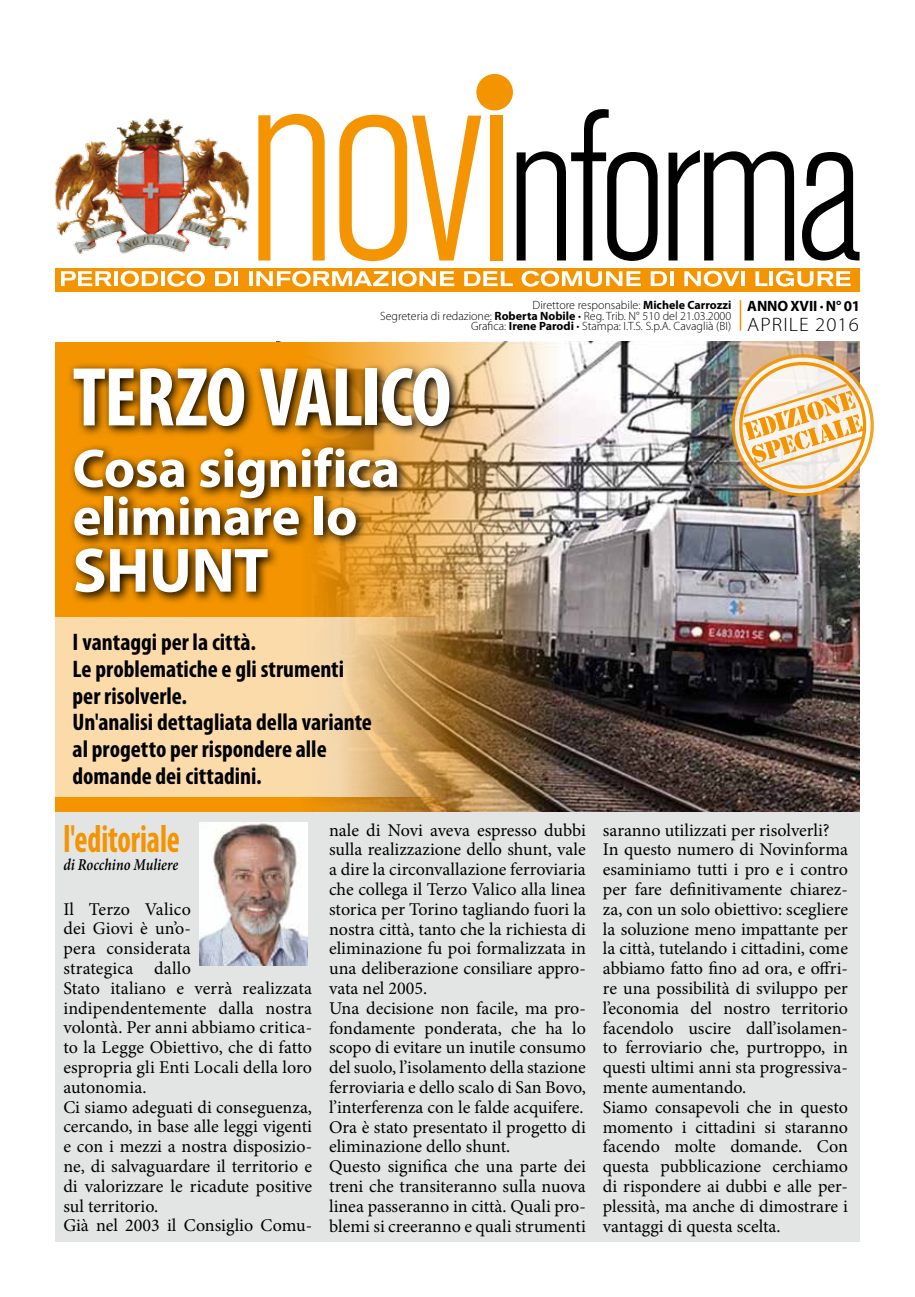
<style>
.page{position:relative;width:915px;height:1297px;background:#fff}
.page>*{position:absolute;margin:0;border:0;box-sizing:border-box;transform-origin:0 0}
.t1{font:700 condensed 84.3px "Myriad Pro";letter-spacing:-.025em;color:#fff}
.t2{font:700 63px "Myriad Pro";letter-spacing:-.01em;color:#fff}
.t3{font:700 54.6px/48px "Myriad Pro";letter-spacing:-.01em;color:#fff}
.t4{font:700 condensed 39px "Myriad Pro";letter-spacing:-.005em;color:#f39400;scale:.8 1}
.t5{font:700 condensed 24px/26.8px "Myriad Pro";color:#000}
.t6{font:300 19.5px "Myriad Pro";letter-spacing:.05em;color:#000;scale:1.06 1}
.t7{font:18px/19.8px "Minion Pro";color:#000}
.t8{font:italic 600 16.5px "Minion Pro";color:#000;scale:.85 1}
.t9{font:700 15px "Myriad Pro";letter-spacing:-.01em;color:#000}
.t10{font:300 12px/10.5px "Myriad Pro";color:#000;text-align:right}
.s1{font-weight:700}
</style>
<div class="page">
<div style="left:55px;top:268px;width:804px;height:24px;background:#f39400"></div>
<svg style="left:61px;top:271px;width:51px;height:15px"></svg>
<hr style="left:114px;top:271px;width:4px;height:15px;background:#fff">
<svg style="left:121px;top:271px;width:37px;height:16px"></svg>
<hr style="left:161px;top:271px;width:4px;height:15px;background:#fff">
<svg style="left:167px;top:271px;width:38px;height:16px"></svg>
<svg style="left:215px;top:271px;width:16px;height:15px"></svg>
<hr style="left:234px;top:271px;width:4px;height:15px;background:#fff">
<svg style="left:249px;top:271px;width:3px;height:15px"></svg>
<svg style="left:256px;top:271px;width:132px;height:16px"></svg>
<svg style="left:392px;top:271px;width:3px;height:15px"></svg>
<svg style="left:398px;top:271px;width:56px;height:16px"></svg>
<svg style="left:464px;top:271px;width:48px;height:15px"></svg>
<svg style="left:521px;top:271px;width:119px;height:16px"></svg>
<svg style="left:650px;top:271px;width:16px;height:15px"></svg>
<svg style="left:670px;top:271px;width:3px;height:15px"></svg>
<svg style="left:684px;top:271px;width:55px;height:16px"></svg>
<svg style="left:741px;top:271px;width:3px;height:15px"></svg>
<svg style="left:755px;top:271px;width:12px;height:15px"></svg>
<hr style="left:769px;top:271px;width:3px;height:15px;background:#fff">
<svg style="left:775px;top:271px;width:75px;height:16px"></svg>
<svg style="left:516px;top:151px;width:49px;height:109px"></svg>
<svg style="left:571px;top:109px;width:86px;height:152px"></svg>
<svg style="left:668px;top:150px;width:125px;height:110px"></svg>
<svg style="left:802px;top:152px;width:57px;height:108px"></svg>
<svg style="left:258px;top:114px;width:66px;height:146px"></svg>
<svg style="left:339px;top:115px;width:142px;height:146px"></svg>
<div style="left:490px;top:115px;width:12px;height:145px;background:#f39400"></div>
<div style="left:476px;top:74px;width:37px;height:36px;background:#f39400;border-radius:50%"></div>
<hr style="left:739px;top:300px;width:2px;height:31px;background:#f39400">
<img style="left:54px;top:118px;width:196px;height:136px">
<div style="left:55px;top:811px;width:804px;height:431px;background:#e3e4e4"></div>
<img style="left:199px;top:822px;width:109px;height:143px">
<img style="left:559px;top:342px;width:300px;height:469px">
<img style="left:55px;top:342px;width:504px;height:469px">
<svg style="left:67px;top:362px;width:394px;height:76px;background:#915e0f"></svg>
<svg style="left:69px;top:442px;width:339px;height:162px;background:#af6e0a"></svg>
<svg style="left:55px;top:617px;width:392px;height:180px;background:#efcc98"></svg>
<img style="left:724px;top:348px;width:150px;height:155px">
<p class="t10" style="left:380px;top:300px;width:352px">Direttore responsabile: <span class="s1">Michele Carrozzi<br></span>Segreteria di redazione: <span class="s1">Roberta Nobile</span> • Reg. Trib. N° 510 del 21.03.2000<br>Grafica: <span class="s1">Irene Parodi</span> • Stampa: I.T.S. S.p.A. Cavaglià (BI)</p>
<p class="t9" style="left:747px;top:297px;width:114px">ANNO XVII · N° 01</p>
<p class="t6" style="left:747px;top:313px;width:107px">APRILE 2016</p>
<h1 class="t1" style="left:73px;top:345px;width:380px">TERZO VALICO</h1>
<h3 class="t3" style="left:73px;top:443px;width:329px">Cosa significa eliminare lo</h3>
<h2 class="t2" style="left:73px;top:529px;width:197px">SHUNT</h2>
<h3 class="t5" style="left:73px;top:628px;width:301px">I vantaggi per la città.<br>Le problematiche e gli strumenti per risolverle.<br>Un'analisi dettagliata della variante al progetto per rispondere alle domande dei cittadini.</h3>
<h3 class="t4" style="left:63px;top:814px;width:147px">l'editoriale</h3>
<p class="t8" style="left:63px;top:853px;width:137px">di Rocchino Muliere</p>
<p class="t7" style="left:63px;top:899px;width:250px">Il Terzo Valico<br>dei Giovi è un’o-<br>pera considerata<br>strategica dallo<br>Stato italiano e verrà realizzata indipendentemente dalla nostra volontà. Per anni abbiamo critica&shy;to la Legge Obiettivo, che di fatto espropria gli Enti Locali della loro autonomia.<br>Ci siamo adeguati di conseguenza, cercando, in base alle leggi vigenti e con i mezzi a nostra disposizio&shy;ne, di salvaguardare il territorio e di valorizzare le ricadute positive sul territorio.<br>Già nel 2003 il Consiglio Comu-</p>
<p class="t7" style="left:329px;top:820px;width:258px">nale di Novi aveva espresso dubbi sulla realizzazione dello shunt, vale a dire la circonvallazione ferroviaria che collega il Terzo Valico alla linea storica per Torino tagliando fuori la nostra città, tanto che la richiesta di eliminazione fu poi formalizzata in una deliberazione consiliare appro&shy;vata nel 2005.<br>Una decisione non facile, ma pro&shy;fondamente ponderata, che ha lo scopo di evitare un inutile consumo del suolo, l’isolamento della stazione ferroviaria e dello scalo di San Bovo, l’interferenza con le falde acquifere.<br>Ora è stato presentato il progetto di eliminazione dello shunt.<br>Questo significa che una parte dei treni che transiteranno sulla nuova linea passeranno in città. Quali pro&shy;blemi si creeranno e quali strumenti</p>
<p class="t7" style="left:602px;top:820px;width:246px">saranno utilizzati per risolverli?<br>In questo numero di Novinforma esaminiamo tutti i pro e i contro per fare definitivamente chiarez&shy;za, con un solo obiettivo: scegliere la soluzione meno impattante per la città, tutelando i cittadini, come abbiamo fatto fino ad ora, e offri&shy;re una possibilità di sviluppo per l’economia del nostro territorio facendolo uscire dall’isolamen&shy;to ferroviario che, purtroppo, in questi ultimi anni sta progressiva&shy;mente aumentando.<br>Siamo consapevoli che in questo momento i cittadini si staranno facendo molte domande. Con questa pubblicazione cerchiamo di rispondere ai dubbi e alle per&shy;plessità, ma anche di dimostrare i vantaggi di questa scelta.</p>
</div>
